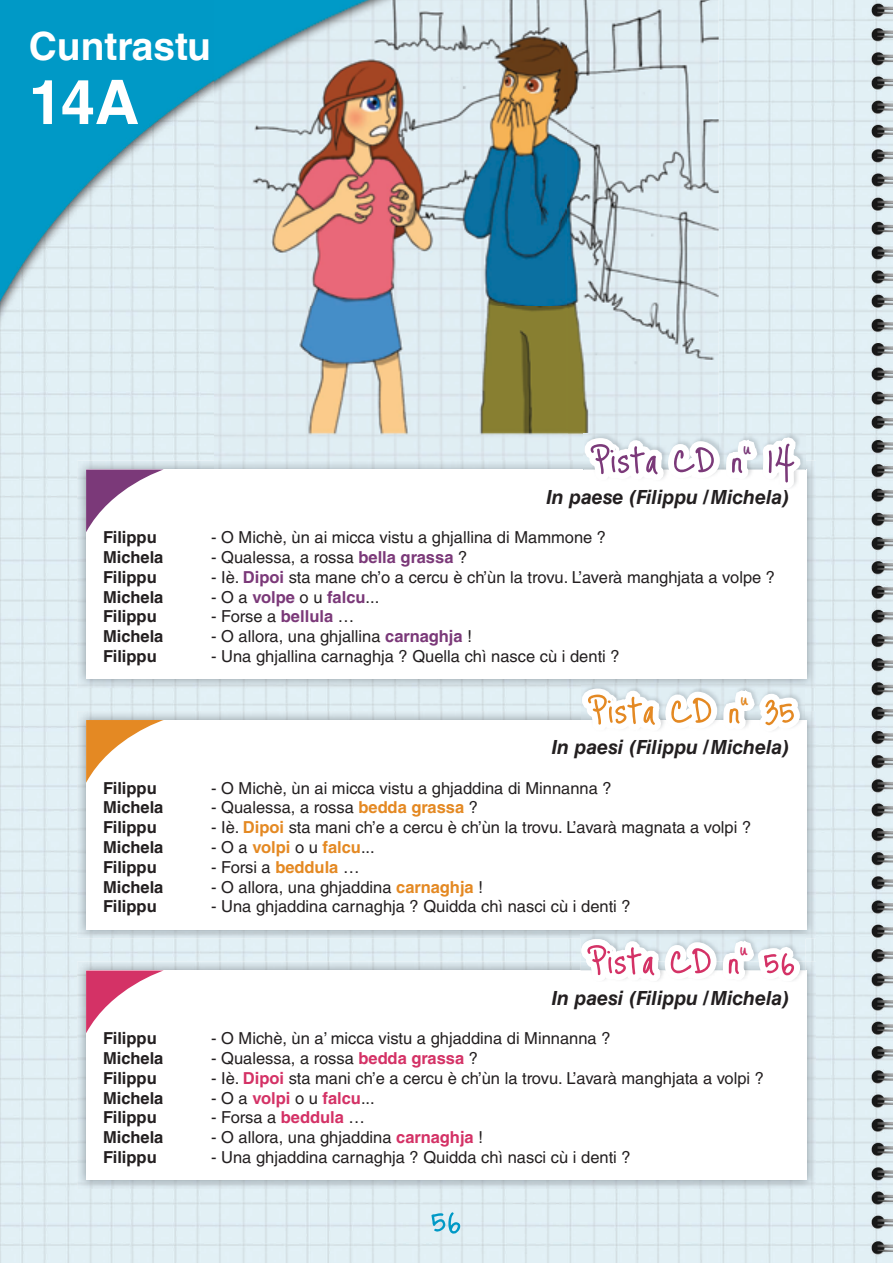
<style>
.page{position:relative;width:893px;height:1263px;background:#fff}
.page>*{position:absolute;margin:0;border:0;box-sizing:border-box;transform-origin:0 0}
.t1{font:700 61.5px "Helvetica LT Std";color:#fff}
.t2{font:54.9px "Just Me Again Down Here";color:#d43266}
.t3{font:54.9px "Just Me Again Down Here";color:#e48923}
.t4{font:54.9px "Just Me Again Down Here";color:#7b3979}
.t5{font:52.5px "Just Me Again Down Here";color:#0099c6}
.t6{font:700 39px "Helvetica LT Std";color:#fff}
.t7{font:italic 700 19.5px "Helvetica LT Std";color:#231f20}
.t8{font:16.5px "Helvetica LT Std";color:#231f20}
.t9{font:700 16.5px "Helvetica LT Std";color:#231f20}
.t10{font:700 16.5px "Helvetica LT Std";color:#d43266}
.t11{font:700 16.5px "Helvetica LT Std";color:#e48923}
.t12{font:700 16.5px "Helvetica LT Std";color:#7b3979}
.s1{font-weight:700;color:#7b3979}
.s2{font-weight:400;color:#231f20}
.s3{font-weight:700;color:#e48923}
.s4{font-weight:700;color:#d43266}
</style>
<div class="page">
<img style="left:0;top:0;width:893px;height:1263px">
<img style="left:215px;top:0;width:504px;height:461px">
<img style="left:77px;top:961px;width:504px;height:46px">
<img style="left:764px;top:961px;width:52px;height:228px">
<img style="left:77px;top:1007px;width:52px;height:182px">
<img style="left:129px;top:1180px;width:635px;height:9px">
<div style="left:86px;top:970px;width:721px;height:210px;background:#fff"></div>
<svg style="left:581px;top:938px;width:225px;height:43px"></svg>
<svg style="left:86px;top:970px;width:78px;height:63px"></svg>
<img style="left:77px;top:711px;width:499px;height:45px">
<img style="left:764px;top:711px;width:52px;height:227px">
<img style="left:77px;top:756px;width:52px;height:182px">
<img style="left:129px;top:929px;width:635px;height:9px">
<div style="left:86px;top:720px;width:721px;height:209px;background:#fff"></div>
<svg style="left:86px;top:720px;width:78px;height:63px"></svg>
<svg style="left:576px;top:688px;width:230px;height:43px"></svg>
<img style="left:77px;top:461px;width:138px;height:44px">
<img style="left:764px;top:461px;width:52px;height:227px">
<img style="left:77px;top:505px;width:52px;height:183px">
<img style="left:129px;top:679px;width:635px;height:9px">
<img style="left:215px;top:461px;width:364px;height:8px">
<div style="left:86px;top:469px;width:721px;height:210px;background:#fff"></div>
<svg style="left:86px;top:469px;width:78px;height:63px"></svg>
<svg style="left:579px;top:424px;width:227px;height:63px"></svg>
<h3 class="t6" style="left:29px;top:22px;width:184px">Cuntrastu</h3>
<h1 class="t1" style="left:29px;top:65px;width:112px">14A</h1>
<h2 class="t4" style="left:591px;top:432px;width:206px">Pista CD n<sup>u</sup> 14</h2>
<p class="t7" style="left:546px;top:485px;width:245px">In paese (Filippu / Michela)</p>
<p class="t9" style="left:103px;top:527px;width:55px">Filippu</p>
<p class="t8" style="left:211px;top:528px;width:396px">- O Michè, ùn ai micca vistu a ghjallina di Mammone ?</p>
<p class="t9" style="left:103px;top:547px;width:62px">Michela</p>
<p class="t8" style="left:211px;top:548px;width:258px">- Qualessa, a rossa <span class="s1">bella grassa</span> ?</p>
<p class="t9" style="left:103px;top:567px;width:55px">Filippu</p>
<p class="t8" style="left:211px;top:567px;width:565px">- Iè. <span class="s1">Dipoi</span> sta mane ch’o a cercu è ch’ùn la trovu. L’averà manghjata a volpe ?</p>
<p class="t9" style="left:103px;top:587px;width:62px">Michela</p>
<p class="t12" style="left:211px;top:587px;width:170px"><span class="s2">- O a</span> volpe <span class="s2">o u</span> falcu<span class="s2">...</span></p>
<p class="t9" style="left:103px;top:606px;width:55px">Filippu</p>
<p class="t8" style="left:211px;top:607px;width:145px">- Forse a <span class="s1">bellula</span> …</p>
<p class="t9" style="left:103px;top:626px;width:62px">Michela</p>
<p class="t8" style="left:211px;top:627px;width:262px">- O allora, una ghjallina <span class="s1">carnaghja</span> !</p>
<p class="t9" style="left:103px;top:646px;width:55px">Filippu</p>
<p class="t8" style="left:211px;top:647px;width:410px">- Una ghjallina carnaghja ? Quella chì nasce cù i denti ?</p>
<h2 class="t3" style="left:588px;top:682px;width:209px">Pista CD n<sup>u</sup> 35</h2>
<p class="t7" style="left:552px;top:735px;width:240px">In paesi (Filippu / Michela)</p>
<p class="t9" style="left:103px;top:778px;width:55px">Filippu</p>
<p class="t8" style="left:211px;top:778px;width:402px">- O Michè, ùn ai micca vistu a ghjaddina di Minnanna ?</p>
<p class="t9" style="left:103px;top:797px;width:62px">Michela</p>
<p class="t8" style="left:211px;top:798px;width:268px">- Qualessa, a rossa <span class="s3">bedda grassa</span> ?</p>
<p class="t9" style="left:103px;top:817px;width:55px">Filippu</p>
<p class="t8" style="left:211px;top:818px;width:542px">- Iè. <span class="s3">Dipoi</span> sta mani ch’e a cercu è ch’ùn la trovu. L’avarà magnata a volpi ?</p>
<p class="t9" style="left:103px;top:837px;width:62px">Michela</p>
<p class="t11" style="left:211px;top:837px;width:165px"><span class="s2">- O a</span> volpi <span class="s2">o u</span> falcu<span class="s2">...</span></p>
<p class="t9" style="left:103px;top:857px;width:55px">Filippu</p>
<p class="t8" style="left:211px;top:857px;width:150px">- Forsi a <span class="s3">beddula</span> …</p>
<p class="t9" style="left:103px;top:877px;width:62px">Michela</p>
<p class="t8" style="left:211px;top:877px;width:273px">- O allora, una ghjaddina <span class="s3">carnaghja</span> !</p>
<p class="t9" style="left:103px;top:896px;width:55px">Filippu</p>
<p class="t8" style="left:211px;top:897px;width:421px">- Una ghjaddina carnaghja ? Quidda chì nasci cù i denti ?</p>
<h2 class="t2" style="left:588px;top:933px;width:209px">Pista CD n<sup>u</sup> 56</h2>
<p class="t7" style="left:552px;top:986px;width:240px">In paesi (Filippu / Michela)</p>
<p class="t9" style="left:103px;top:1028px;width:55px">Filippu</p>
<p class="t8" style="left:211px;top:1029px;width:401px">- O Michè, ùn a’ micca vistu a ghjaddina di Minnanna ?</p>
<p class="t9" style="left:103px;top:1048px;width:62px">Michela</p>
<p class="t8" style="left:211px;top:1048px;width:268px">- Qualessa, a rossa <span class="s4">bedda grassa</span> ?</p>
<p class="t9" style="left:103px;top:1068px;width:55px">Filippu</p>
<p class="t8" style="left:211px;top:1068px;width:554px">- Iè. <span class="s4">Dipoi</span> sta mani ch’e a cercu è ch’ùn la trovu. L’avarà manghjata a volpi ?</p>
<p class="t9" style="left:103px;top:1088px;width:62px">Michela</p>
<p class="t10" style="left:211px;top:1088px;width:165px"><span class="s2">- O a</span> volpi <span class="s2">o u</span> falcu<span class="s2">...</span></p>
<p class="t9" style="left:103px;top:1107px;width:55px">Filippu</p>
<p class="t8" style="left:211px;top:1108px;width:155px">- Forsa a <span class="s4">beddula</span> …</p>
<p class="t9" style="left:103px;top:1127px;width:62px">Michela</p>
<p class="t8" style="left:211px;top:1128px;width:273px">- O allora, una ghjaddina <span class="s4">carnaghja</span> !</p>
<p class="t9" style="left:103px;top:1147px;width:55px">Filippu</p>
<p class="t8" style="left:211px;top:1147px;width:421px">- Una ghjaddina carnaghja ? Quidda chì nasci cù i denti ?</p>
<h3 class="t5" style="left:431px;top:1193px;width:32px">56</h3>
</div>
